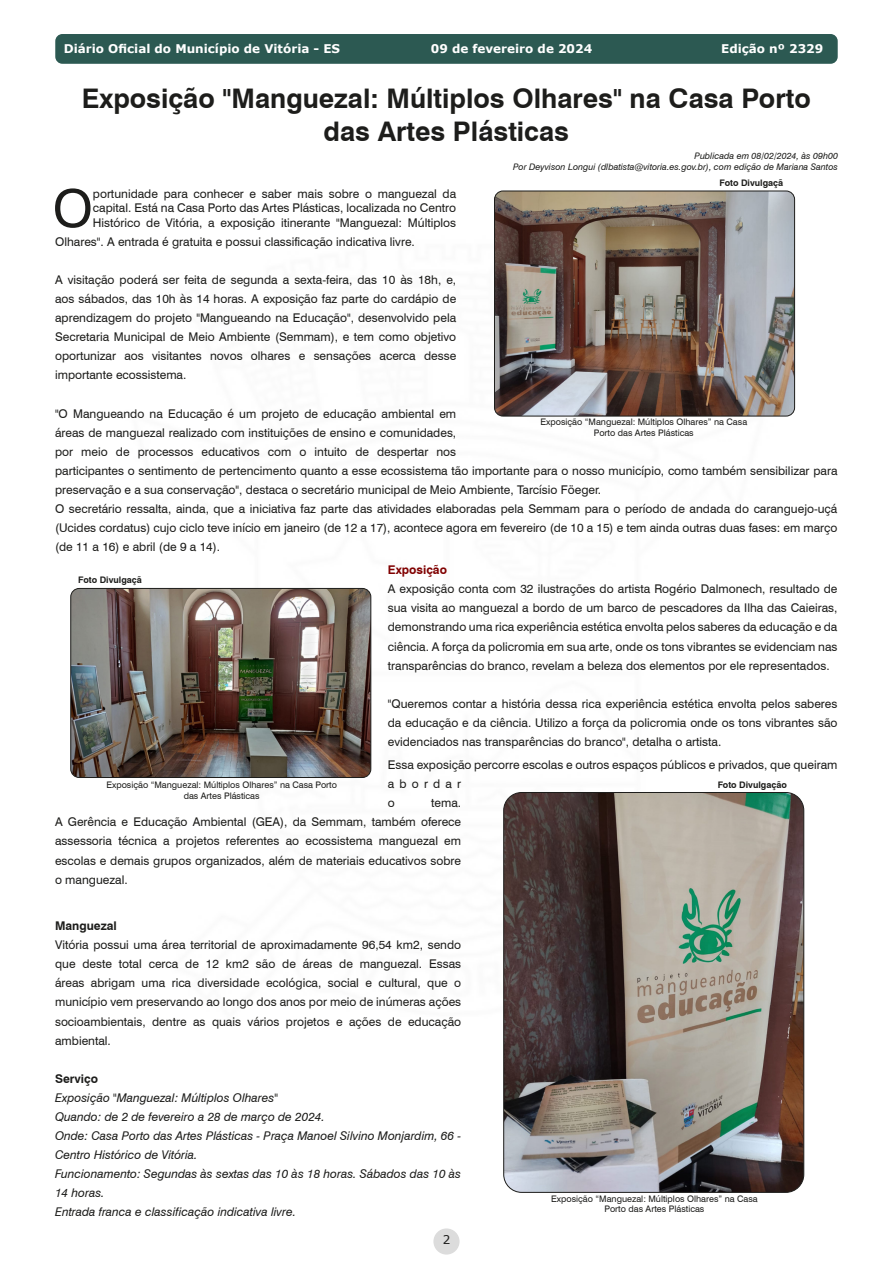
<style>
.page{position:relative;width:893px;height:1263px;background:#fff}
.page>*{position:absolute;margin:0;border:0;box-sizing:border-box;transform-origin:0 0}
.t1{font:52.05px "Swiss 721 BT";color:#1d1d1b}
.t2{font:700 27px/32.4px "Swiss 721 BT";color:#1d1d1b;text-align:center}
.t3{font:12px/19px "Swiss 721 BT";color:#1d1d1b;text-align:justify}
.t4{font:italic 12px/19px "Swiss 721 BT";color:#1d1d1b}
.t5{font:700 12px "Verdana";color:#fff}
.t6{font:700 12px "Swiss 721 BT";color:#1d1d1b}
.t7{font:700 12px "Swiss 721 BT";color:#800000}
.t8{font:12px "Verdana";color:#1d1d1b}
.t9{font:9px/10.8px "Swiss 721 BT";color:#1d1d1b;text-align:center}
.t10{font:italic 9px "Swiss 721 BT";color:#1d1d1b}
.t11{font:700 9px "Swiss 721 BT";color:#1d1d1b}
</style>
<div class="page">
<div style="left:433px;top:1228px;width:27px;height:26px;background:#dcdcdc;border-radius:50%"></div>
<div style="left:56px;top:35px;width:781px;height:28px;background:#2c5952;border-radius:6px"></div>
<div style="left:55px;top:34px;width:783px;height:30px;border:2px solid #2c5952;border-radius:6px"></div>
<img style="left:494px;top:191px;width:301px;height:225px">
<div style="left:494px;top:191px;width:301px;height:225px;border:1px solid #1d1d1b;border-radius:9px"></div>
<img style="left:71px;top:588px;width:300px;height:189px">
<div style="left:70px;top:588px;width:301px;height:190px;border:1px solid #1d1d1b;border-radius:9px"></div>
<img style="left:505px;top:792px;width:299px;height:400px">
<div style="left:503px;top:792px;width:301px;height:401px;border:1px solid #1d1d1b;border-radius:18px"></div>
<p class="t5" style="left:64px;top:41px;width:278px">Diário Oficial do Município de Vitória - ES</p>
<p class="t5" style="left:431px;top:41px;width:163px">09 de fevereiro de 2024</p>
<p class="t5" style="left:721px;top:41px;width:104px">Edição nº 2329</p>
<p class="t2" style="left:82px;top:82px;width:730px">Exposição "Manguezal: Múltiplos Olhares" na Casa Porto das Artes Plásticas</p>
<p class="t10" style="left:694px;top:150px;width:145px">Publicada em 08/02/2024, às 09h00</p>
<p class="t10" style="left:513px;top:161px;width:326px">Por Deyvison Longui (dlbatista@vitoria.es.gov.br), com edição de Mariana Santos</p>
<p class="t1" style="left:53px;top:177px;width:42px">O</p>
<p class="t3" style="left:93px;top:186px;width:365px;line-height:14.4px">portunidade para conhecer e saber mais sobre o manguezal da capital. Está na Casa Porto das Artes Plásticas, localizada no Centro Histórico de Vitória, a exposição itinerante "Manguezal: Múltiplos</p>
<p class="t3" style="left:55px;top:232px;width:361px">Olhares". A entrada é gratuita e possui classificação indicativa livre.</p>
<p class="t3" style="left:55px;top:270px;width:403px">A visitação poderá ser feita de segunda a sexta-feira, das 10 às 18h, e, aos sábados, das 10h às 14 horas. A exposição faz parte do cardápio de aprendizagem do projeto "Mangueando na Educação", desenvolvido pela Secretaria Municipal de Meio Ambiente (Semmam), e tem como objetivo oportunizar aos visitantes novos olhares e sensações acerca desse importante ecossistema.</p>
<p class="t3" style="left:55px;top:404px;width:784px;text-align:left">"O Mangueando na Educação é um projeto de educação ambiental em<br>áreas de manguezal realizado com instituições de ensino e comunidades,<br>por meio de processos educativos com o intuito de despertar nos<br>participantes o sentimento de pertencimento quanto a esse ecossistema tão importante para o nosso município, como também sensibilizar para preservação e a sua conservação", destaca o secretário municipal de Meio Ambiente, Tarcísio Föeger.</p>
<p class="t3" style="left:55px;top:499px;width:784px">O secretário ressalta, ainda, que a iniciativa faz parte das atividades elaboradas pela Semmam para o período de andada do caranguejo-uçá (Ucides cordatus) cujo ciclo teve início em janeiro (de 12 a 17), acontece agora em fevereiro (de 10 a 15) e tem ainda outras duas fases: em março (de 11 a 16) e abril (de 9 a 14).</p>
<p class="t7" style="left:388px;top:563px;width:61px">Exposição</p>
<p class="t3" style="left:388px;top:579px;width:451px">A exposição conta com 32 ilustrações do artista Rogério Dalmonech, resultado de sua visita ao manguezal a bordo de um barco de pescadores da Ilha das Caieiras, demonstrando uma rica experiência estética envolta pelos saberes da educação e da ciência. A força da policromia em sua arte, onde os tons vibrantes se evidenciam nas transparências do branco, revelam a beleza dos elementos por ele representados.</p>
<p class="t3" style="left:388px;top:694px;width:451px">"Queremos contar a história dessa rica experiência estética envolta pelos saberes da educação e da ciência. Utilizo a força da policromia onde os tons vibrantes são evidenciados nas transparências do branco", detalha o artista.</p>
<p class="t3" style="left:388px;top:755px;width:451px;text-align:left">Essa exposição percorre escolas e outros espaços públicos e privados, que queiram abordar<br>o</p>
<p class="t11" style="left:719px;top:177px;width:65px">Foto Divulgaçã</p>
<p class="t9" style="left:540px;top:416px;width:208px">Exposição “Manguezal: Múltiplos Olhares” na Casa<br>Porto das Artes Plásticas</p>
<p class="t11" style="left:78px;top:575px;width:65px">Foto Divulgaçã</p>
<p class="t9" style="left:106px;top:779px;width:232px">Exposição “Manguezal: Múltiplos Olhares” na Casa Porto das Artes Plásticas</p>
<p class="t11" style="left:718px;top:779px;width:71px">Foto Divulgação</p>
<p class="t3" style="left:55px;top:793px;width:408px;text-indent:376px">tema.<br>A Gerência e Educação Ambiental (GEA), da Semmam, também oferece assessoria técnica a projetos referentes ao ecossistema manguezal em escolas e demais grupos organizados, além de materiais educativos sobre o manguezal.</p>
<p class="t6" style="left:55px;top:919px;width:63px">Manguezal</p>
<p class="t3" style="left:55px;top:935px;width:408px">Vitória possui uma área territorial de aproximadamente 96,54 km2, sendo que deste total cerca de 12 km2 são de áreas de manguezal. Essas áreas abrigam uma rica diversidade ecológica, social e cultural, que o município vem preservando ao longo dos anos por meio de inúmeras ações socioambientais, dentre as quais vários projetos e ações de educação ambiental.</p>
<p class="t6" style="left:55px;top:1071px;width:44px">Serviço</p>
<p class="t4" style="left:55px;top:1088px;width:224px">Exposição "Manguezal: Múltiplos Olhares"</p>
<p class="t4" style="left:55px;top:1107px;width:271px">Quando: de 2 de fevereiro a 28 de março de 2024.</p>
<p class="t4" style="left:55px;top:1126px;width:408px">Onde: Casa Porto das Artes Plásticas - Praça Manoel Silvino Monjardim, 66 -<br>Centro Histórico de Vitória.</p>
<p class="t4" style="left:55px;top:1164px;width:408px">Funcionamento: Segundas às sextas das 10 às 18 horas. Sábados das 10 às<br>14 horas.</p>
<p class="t4" style="left:55px;top:1202px;width:242px">Entrada franca e classificação indicativa livre.</p>
<p class="t9" style="left:551px;top:1193px;width:208px">Exposição “Manguezal: Múltiplos Olhares” na Casa<br>Porto das Artes Plásticas</p>
<p class="t8" style="left:443px;top:1231px;width:9px">2</p>
</div>
